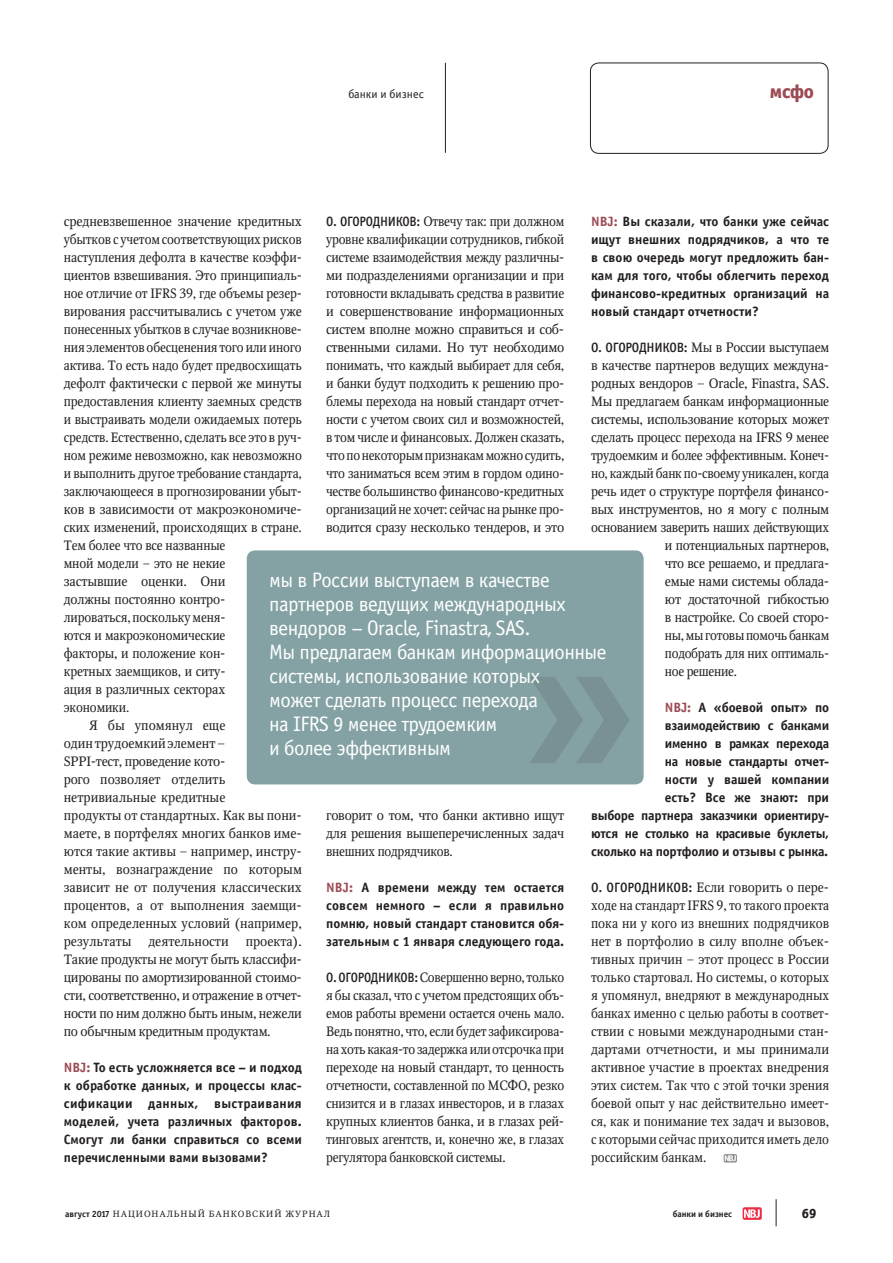
<style>
.page{position:relative;width:893px;height:1263px;background:#fff}
.page>*{position:absolute;margin:0;border:0;box-sizing:border-box;transform-origin:0 0}
.t1{font:21px/24px "Officina Sans Book ITC";letter-spacing:-.025em;color:#fff}
.t2{font:19.5px "Officina Sans Extra Bold ITC";color:#9c4b53}
.t3{font:13.5px/18px "Octava";letter-spacing:-.01em;color:#231f20;text-align:justify}
.t4{font:13.5px/18px "Octava";letter-spacing:-.01em;color:#231f20;text-align:justify;scale:.94 1}
.t5{font:13.5px/18px "Officina Sans Bold ITC";letter-spacing:-.015em;color:#231f20;text-align:justify}
.t6{font:13.5px/18px "Octava";letter-spacing:-.01em;color:#231f20;text-align:justify;scale:.93 1}
.t7{font:13.5px "Octava";letter-spacing:-.01em;color:#231f20;scale:.96 1}
.t8{font:13.5px "Octava";letter-spacing:-.01em;color:#231f20;scale:.95 1}
.t9{font:13.5px "Officina Sans Extra Bold ITC";color:#231f20}
.t10{font:12px "Officina Sans Book ITC";color:#231f20}
.t11{font:9px "Octava";letter-spacing:.1em;color:#231f20}
.t12{font:9px "Officina Sans Bold ITC";color:#231f20}
.s1{color:#9c4b53}
.s2{font-family:"Officina Sans Medium ITC"}
.s3{font-family:"Officina Sans Bold ITC"}
</style>
<div class="page">
<div style="left:590px;top:63px;width:238px;height:91px;border:1px solid #231f20;border-radius:9px"></div>
<hr style="left:445px;top:63px;width:1px;height:90px;background:#231f20">
<div style="left:743px;top:1207px;width:19px;height:13px;background:#ed2a47;border-radius:2px"></div>
<svg style="left:744px;top:1209px;width:16px;height:9px"></svg>
<svg style="left:776px;top:1199px;width:1px;height:27px"></svg>
<svg style="left:724px;top:1154px;width:13px;height:8px"></svg>
<svg style="left:725px;top:1155px;width:11px;height:6px"></svg>
<div style="left:247px;top:550px;width:397px;height:234px;background:#84a2a4;border-radius:8px"></div>
<svg style="left:530px;top:677px;width:99px;height:86px"></svg>
<p class="t10" style="left:348px;top:87px;width:77px">банки и бизнес</p>
<h2 class="t2" style="left:770px;top:79px;width:46px">мсфо</h2>
<p class="t5" style="left:591px;top:213px;width:240px"><span class="s1">NBJ:</span> Вы сказали, что банки уже сейчас ищут внешних подрядчиков, а что те в свою очередь могут предложить бан&shy;кам для того, чтобы облегчить переход финансово-кредитных организаций на новый стандарт отчетности?</p>
<p class="t7" style="left:591px;top:339px;width:250px"><span class="s2">О. ОГОРОДНИКОВ:</span> Мы в России выступаем</p>
<p class="t3" style="left:591px;top:357px;width:240px">в качестве партнеров ведущих междуна-</p>
<p class="t3" style="left:591px;top:375px;width:240px">родных вендоров – Oracle, Finastra, SAS.</p>
<p class="t7" style="left:591px;top:393px;width:250px">Мы предлагаем банкам информационные</p>
<p class="t3" style="left:591px;top:411px;width:240px">системы, использование которых может</p>
<p class="t7" style="left:591px;top:429px;width:250px">сделать процесс перехода на IFRS 9 менее</p>
<p class="t4" style="left:591px;top:447px;width:255px">трудоемким и более эффективным. Конеч-</p>
<p class="t4" style="left:591px;top:465px;width:255px">но, каждый банк по-своему уникален, когда</p>
<p class="t7" style="left:591px;top:483px;width:250px">речь идет о структуре портфеля финансо-</p>
<p class="t3" style="left:591px;top:501px;width:240px">вых инструментов, но я могу с полным</p>
<p class="t8" style="left:591px;top:519px;width:252px">основанием заверить наших действующих</p>
<p class="t7" style="left:665px;top:537px;width:173px">и потенциальных партнеров,</p>
<p class="t8" style="left:665px;top:555px;width:174px">что все решаемо, и предлага-</p>
<p class="t3" style="left:665px;top:573px;width:166px">емые нами системы облада-</p>
<p class="t3" style="left:665px;top:591px;width:166px">ют достаточной гибкостью</p>
<p class="t7" style="left:665px;top:609px;width:173px">в настройке. Со своей сторо-</p>
<p class="t4" style="left:665px;top:627px;width:176px">ны, мы готовы помочь банкам</p>
<p class="t4" style="left:665px;top:645px;width:176px">подобрать для них оптималь-</p>
<p class="t4" style="left:665px;top:663px;width:78px">ное решение.</p>
<p class="t5" style="left:591px;top:699px;width:240px;text-align:right"><span class="s1">NBJ:</span> А «боевой опыт» по взаимодействию с банками<br>именно в рамках перехода<br>на новые стандарты отчет-<br>ности у вашей компании<br>есть? Все же знают: при<br>выборе партнера заказчики ориентиру&shy;ются не столько на красивые буклеты, сколько на портфолио и отзывы с рынка.</p>
<p class="t3" style="left:591px;top:879px;width:240px"><span class="s2">О. ОГОРОДНИКОВ:</span> Если говорить о пере&shy;ходе на стандарт IFRS 9, то такого проекта пока ни у кого из внешних подрядчиков нет в портфолио в силу вполне объек&shy;тивных причин – этот процесс в России только стартовал. Но системы, о которых я упомянул, внедряют в международных банках именно с целью работы в соответ&shy;ствии с новыми международными стан&shy;дартами отчетности, и мы принимали активное участие в проектах внедрения этих систем. Так что с этой точки зрения боевой опыт у нас действительно имеет&shy;ся, как и понимание тех задач и вызовов, с которыми сейчас приходится иметь дело российским банкам.</p>
<p class="t4" style="left:326px;top:213px;width:255px"><span class="s2">О. ОГОРОДНИКОВ:</span> Отвечу так: при должном уровне квалификации сотрудников, гибкой системе взаимодействия между различны&shy;ми подразделениями организации и при готовности вкладывать средства в развитие и совершенствование информационных систем вполне можно справиться и соб&shy;ственными силами. Но тут необходимо понимать, что каждый выбирает для себя, и банки будут подходить к решению про&shy;блемы перехода на новый стандарт отчет&shy;ности с учетом своих сил и возможностей, в том числе и финансовых. Должен сказать, что понекоторым признакам можно судить, что заниматься всем этим в гордом одино&shy;честве большинство финансово-кредитных организаций не хочет: сейчас на рынке про&shy;водится сразу несколько тендеров, и это</p>
<p class="t3" style="left:64px;top:213px;width:240px">средневзвешенное значение кредитных</p>
<p class="t4" style="left:64px;top:231px;width:255px">убытков с учетом соответствующих рисков</p>
<p class="t7" style="left:64px;top:249px;width:250px">наступления дефолта в качестве коэффи-</p>
<p class="t8" style="left:64px;top:267px;width:252px">циентов взвешивания. Это принципиаль-</p>
<p class="t4" style="left:64px;top:285px;width:255px">ное отличие от IFRS 39, где объемы резер-</p>
<p class="t3" style="left:64px;top:303px;width:240px">вирования рассчитывались с учетом уже</p>
<p class="t4" style="left:64px;top:321px;width:255px">понесенных убытков в случае возникнове-</p>
<p class="t4" style="left:64px;top:339px;width:255px">ния элементов обесценения того или иного</p>
<p class="t4" style="left:64px;top:357px;width:255px">актива. То есть надо будет предвосхищать</p>
<p class="t3" style="left:64px;top:375px;width:240px">дефолт фактически с первой же минуты</p>
<p class="t8" style="left:64px;top:393px;width:252px">предоставления клиенту заемных средств</p>
<p class="t4" style="left:64px;top:411px;width:255px">и выстраивать модели ожидаемых потерь</p>
<p class="t4" style="left:64px;top:429px;width:255px">средств. Естественно, сделать все это в руч-</p>
<p class="t4" style="left:64px;top:447px;width:255px">ном режиме невозможно, как невозможно</p>
<p class="t4" style="left:64px;top:465px;width:255px">и выполнить другое требование стандарта,</p>
<p class="t4" style="left:64px;top:483px;width:255px">заключающееся в прогнозировании убыт-</p>
<p class="t3" style="left:64px;top:501px;width:240px">ков в зависимости от макроэкономиче-</p>
<p class="t7" style="left:64px;top:519px;width:250px">ских изменений, происходящих в стране.</p>
<p class="t4" style="left:64px;top:537px;width:174px">Тем более что все названные</p>
<p class="t8" style="left:64px;top:555px;width:172px">мной модели – это не некие</p>
<p class="t3" style="left:64px;top:573px;width:163px">застывшие оценки. Они</p>
<p class="t3" style="left:64px;top:591px;width:163px">должны постоянно контро-</p>
<p class="t4" style="left:64px;top:609px;width:174px">лироваться, поскольку меня-</p>
<p class="t4" style="left:64px;top:627px;width:174px">ются и макроэкономические</p>
<p class="t7" style="left:64px;top:645px;width:170px">факторы, и положение кон-</p>
<p class="t8" style="left:64px;top:663px;width:172px">кретных заемщиков, и ситу-</p>
<p class="t3" style="left:64px;top:681px;width:163px">ация в различных секторах</p>
<p class="t4" style="left:64px;top:699px;width:71px">экономики.</p>
<p class="t3" style="left:89px;top:717px;width:138px">Я бы упомянул еще</p>
<p class="t3" style="left:64px;top:735px;width:163px">один трудоемкий элемент –</p>
<p class="t3" style="left:64px;top:753px;width:161px">SPPI-тест, проведение кото-</p>
<p class="t3" style="left:64px;top:771px;width:163px">рого позволяет отделить</p>
<p class="t3" style="left:64px;top:789px;width:163px">нетривиальные кредитные</p>
<p class="t3" style="left:64px;top:807px;width:240px">продукты от стандартных. Как вы пони-</p>
<p class="t3" style="left:64px;top:825px;width:240px">маете, в портфелях многих банков име-</p>
<p class="t3" style="left:64px;top:843px;width:240px">ются такие активы – например, инстру-</p>
<p class="t3" style="left:64px;top:861px;width:240px">менты, вознаграждение по которым</p>
<p class="t3" style="left:64px;top:879px;width:240px">зависит не от получения классических</p>
<p class="t3" style="left:64px;top:897px;width:240px">процентов, а от выполнения заемщи-</p>
<p class="t3" style="left:64px;top:915px;width:240px">ком определенных условий (например,</p>
<p class="t3" style="left:64px;top:933px;width:69px">результаты</p>
<p class="t3" style="left:148px;top:933px;width:82px">деятельности</p>
<p class="t1" style="left:269px;top:568px;width:339px">мы в России выступаем в качестве партнеров ведущих международных вендоров – Oracle, Finastra, SAS.<br>Мы предлагаем банкам информационные системы, использование которых<br>может сделать процесс перехода<br>на IFRS 9 менее трудоемким<br>и более эффективным</p>
<p class="t3" style="left:326px;top:807px;width:240px">говорит о том, что банки активно ищут для решения вышеперечисленных задач внешних подрядчиков.</p>
<p class="t5" style="left:326px;top:879px;width:240px"><span class="s1">NBJ:</span> А времени между тем остается совсем немного – если я правильно помню, новый стандарт становится обя&shy;зательным с 1 января следующего года.</p>
<p class="t6" style="left:326px;top:969px;width:258px"><span class="s2">О. ОГОРОДНИКОВ:</span> Совершенно верно, только я бы сказал, что с учетом предстоящих объ&shy;емов работы времени остается очень мало.<br>Ведь понятно, что, если будет зафиксирова&shy;на хоть какая-то задержка или отсрочка при переходе на новый стандарт, то ценность отчетности, составленной по МСФО, резко снизится и в глазах инвесторов, и в глазах крупных клиентов банка, и в глазах рей&shy;тинговых агентств, и, конечно же, в глазах регулятора банковской системы.</p>
<p class="t3" style="left:64px;top:933px;width:240px;text-indent:182px">проекта).<br>Такие продукты не могут быть классифи&shy;цированы по амортизированной стоимо&shy;сти, соответственно, и отражение в отчет&shy;ности по ним должно быть иным, нежели по обычным кредитным продуктам.</p>
<p class="t5" style="left:64px;top:1059px;width:240px"><span class="s1">NBJ:</span> То есть усложняется все – и подход к обработке данных, и процессы клас&shy;сификации данных, выстраивания моделей, учета различных факторов.<br>Смогут ли банки справиться со всеми перечисленными вами вызовами?</p>
<p class="t11" style="left:65px;top:1208px;width:266px"><span class="s3">август 2017</span> НАЦИОНАЛЬНЫЙ БАНКОВСКИЙ ЖУРНАЛ</p>
<p class="t12" style="left:673px;top:1208px;width:61px">банки и бизнес</p>
<p class="t9" style="left:802px;top:1205px;width:16px">69</p>
</div>
